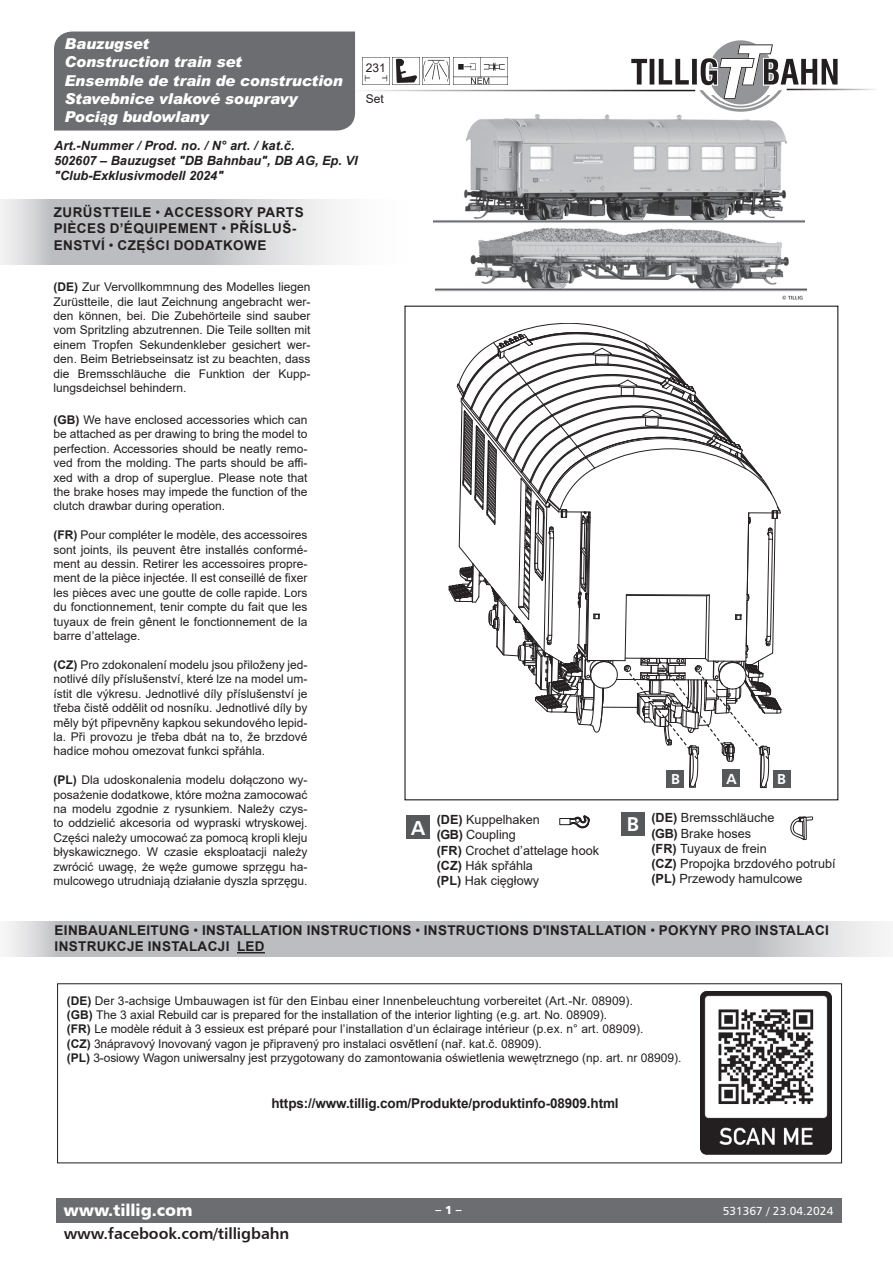
<style>
.page{position:relative;width:893px;height:1263px;background:#fff}
.page>*{position:absolute;margin:0;border:0;box-sizing:border-box;transform-origin:0 0}
.t1{font:20.25px "Humanist 777 BT Bold B";color:#fff}
.t2{font:16.5px "Humanist 777 BT Black B";letter-spacing:-.005em;color:#fff}
.t3{font:15.75px "Humanist 777 BT Bold B";letter-spacing:-.005em;color:#231f20}
.t4{font:italic 900 15px/18px "Arial";letter-spacing:-.01em;color:#fff}
.t5{font:14.7px "Humanist 777 BT Bold B";color:#fff}
.t6{font:14.55px "Humanist 777 BT Bold B";color:#fff}
.t7{font:700 13.5px/16.2px "Arial";letter-spacing:.025em;color:#231f20}
.t8{font:700 13.5px "Arial";letter-spacing:-.01em;color:#231f20}
.t9{font:italic 700 12.75px/15.3px "Arial";color:#231f20}
.t10{font:12.6px/15.1px "Arial";color:#231f20}
.t11{font:12px/14.4px "Arial";color:#231f20;text-align:justify}
.t12{font:11.7px "Humanist 777 BT Roman B";color:#fff}
.t13{font:11.7px "Humanist 777 BT Black B";color:#fff}
.t14{font:10.5px "Humanist 777 BT Black B";color:#231f20}
.s1{font-weight:700}
.s2{font-weight:400}
.s3{font-family:"Humanist 777 BT Bold B";font-size:20.1px;color:#fff}
</style>
<div class="page">
<hr style="left:351px;top:90px;width:344px;height:1px;background:#231f20">
<div style="left:54px;top:32px;width:301px;height:99px;background:#6c6d70"></div>
<hr style="left:787px;top:89px;width:91px;height:1px;background:#231f20">
<svg style="left:630px;top:40px;width:208px;height:72px"></svg>
<svg style="left:389px;top:57px;width:34px;height:28px"></svg>
<img style="left:392px;top:57px;width:28px;height:28px">
<img style="left:362px;top:57px;width:27px;height:28px">
<img style="left:423px;top:57px;width:27px;height:28px">
<img style="left:453px;top:57px;width:54px;height:28px">
<div style="left:365px;top:63px;width:21px;height:12px;background:#fff"></div>
<hr style="left:367px;top:60px;width:19px;height:3px;background:#fff">
<svg style="left:0;top:199px;width:337px;height:65px;background:#cdced0"></svg>
<div style="left:621px;top:812px;width:24px;height:24px;background:#57585a"></div>
<svg style="left:790px;top:816px;width:23px;height:24px"></svg>
<div style="left:406px;top:815px;width:24px;height:24px;background:#57585a"></div>
<svg style="left:559px;top:815px;width:31px;height:14px"></svg>
<div style="left:56px;top:1198px;width:785px;height:24px;background:#6c6d70"></div>
<svg style="left:6px;top:921px;width:879px;height:35px;background:#c2c3c6"></svg>
<svg style="left:237px;top:952px;width:28px;height:1px"></svg>
<div style="left:57px;top:983px;width:785px;height:180px;border:1px solid #231f20"></div>
<img style="left:700px;top:991px;width:131px;height:163px">
<img style="left:434px;top:114px;width:370px;height:109px">
<img style="left:436px;top:227px;width:370px;height:73px">
<div style="left:773px;top:770px;width:17px;height:17px;background:#57585a"></div>
<svg style="left:449px;top:323px;width:332px;height:465px"></svg>
<p class="t4" style="left:65px;top:34px;width:179px">Bauzugset<br>Construction train set</p>
<p class="t4" style="left:65px;top:72px;width:280px">Ensemble de train de construction<br>Stavebnice vlakové soupravy<br>Poci<span class="s1">ą</span>g budowlany</p>
<p class="t14" style="left:367px;top:60px;width:21px">220</p>
<p class="t11" style="left:366px;top:91px;width:20px">Set</p>
<p class="t11" style="left:366px;top:60px;width:22px">231</p>
<p class="t9" style="left:54px;top:138px;width:305px">Art.-Nummer / Prod. no. / N° art. / kat.č.<br>502607 – Bauzugset "DB Bahnbau", DB AG, Ep. VI "Club-Exklusivmodell 2024"</p>
<p class="t7" style="left:54px;top:204px;width:214px">ZURÜSTTEILE <span class="s2">•</span> ACC ESSORY PAR</p>
<p class="t7" style="left:54px;top:204px;width:251px;text-indent:232px">TS<br>PIÈCES D’ÉQUIPEMENT <span class="s2">•</span> PŘÍSLUŠ-<br>ENSTVÍ <span class="s2">•</span> CZĘŚCI DODATKOWE</p>
<p class="t11" style="left:54px;top:280px;width:258px"><span class="s1">(DE)</span> Zur Vervollkommnung des Modelles liegen Zurüstteile, die laut Zeichnung angebracht wer&shy;den können, bei. Die Zubehörteile sind sauber vom Spritzling abzutrennen. Die Teile sollten mit einem Tropfen Sekundenkleber gesichert wer&shy;den. Beim Betriebseinsatz ist zu beachten, dass die Bremsschläuche die Funktion der Kupp&shy;lungsdeichsel behindern.</p>
<p class="t11" style="left:54px;top:413px;width:255px"><span class="s1">(GB)</span> We have enclosed accessories which can be attached as per drawing to bring the model to perfection. Accessories should be neatly remo&shy;ved from the molding. The parts should be affi&shy;xed with a drop of superglue. Please note that the brake hoses may impede the function of the clutch drawbar during operation.</p>
<p class="t11" style="left:54px;top:528px;width:255px"><span class="s1">(FR)</span> Pour compléter le modèle, des accessoires sont joints, ils peuvent être installés conformé&shy;ment au dessin. Retirer les accessoires propre&shy;ment de la pièce injectée. Il est conseillé de fixer les pièces avec une goutte de colle rapide. Lors du fonctionnement, tenir compte du fait que les tuyaux de frein gênent le fonctionnement de la barre d’attelage.</p>
<p class="t11" style="left:54px;top:657px;width:255px"><span class="s1">(CZ)</span> Pro zdokonalení modelu jsou přiloženy jed&shy;notlivé díly příslušenství, které lze na model um&shy;ístit dle výkresu. Jednotlivé díly příslušenství je třeba čistě oddělit od nosníku. Jednotlivé díly by měly být připevněny kapkou sekundového lepid&shy;la. Při provozu je třeba dbát na to, že brzdové hadice mohou omezovat funkci spřáhla.</p>
<p class="t11" style="left:54px;top:773px;width:255px"><span class="s1">(PL)</span> Dla udoskonalenia modelu dołączono wy&shy;posażenie dodatkowe, które można zamocować na modelu zgodnie z rysunkiem. Należy czys&shy;to oddzielić akcesoria od wypraski wtryskowej.<br>Części należy umocować za pomocą kropli kleju błyskawicznego. W czasie eksploatacji należy zwrócić uwagę, że węże gumowe sprzęgu ha&shy;mulcowego utrudniają działanie dyszla sprzęgu.</p>
<h1 class="t1" style="left:411px;top:815px;width:15px">A</h1>
<p class="t10" style="left:437px;top:812px;width:164px"><span class="s1">(DE)</span> Kuppelhaken<br><span class="s1">(GB)</span> Coupling<br><span class="s1">(FR)</span> Crochet d’attelage hook <span class="s1">(CZ)</span> Hák spřáhla<br><span class="s1">(PL)</span> Hak cięgłowy</p>
<p class="t6" style="left:671px;top:770px;width:10px">B</p>
<p class="t5" style="left:726px;top:769px;width:11px">A</p>
<p class="t6" style="left:777px;top:770px;width:10px">B</p>
<p class="t10" style="left:651px;top:810px;width:186px;text-indent:-25px"><span class="s3">B</span> <span class="s1">(DE)</span> Bremsschläuche<br><span class="s1">(GB)</span> Brake hoses<br><span class="s1">(FR)</span> Tuyaux de frein<br><span class="s1">(CZ)</span> Propojka brzdového potrubí <span class="s1">(PL)</span> Przewody hamulcowe</p>
<p class="t7" style="left:55px;top:922px;width:25px">EINBA</p>
<p class="t7" style="left:98px;top:922px;width:21px">UANL</p>
<p class="t7" style="left:137px;top:922px;width:107px">EITUNG <span class="s2">•</span> INSTALLA</p>
<p class="t7" style="left:269px;top:922px;width:318px">TION INSTRUCTIONS <span class="s2">•</span> INSTRUCTIONS D'INSTALLA</p>
<p class="t7" style="left:613px;top:922px;width:201px">TION <span class="s2">•</span> POKYNY PRO INSTALACI</p>
<p class="t7" style="left:55px;top:938px;width:212px">INSTRUKCJE INSTALACJI LED</p>
<p class="t11" style="left:67px;top:993px;width:616px;text-align:left"><span class="s1">(DE)</span> Der 3-achsige Umbauwagen ist für den Einbau einer Innenbeleuchtung vorbereitet (Art.-Nr. 08909).<br><span class="s1">(GB)</span> The 3 axial Rebuild car is prepared for the installation of the interior lighting (e.g. art. No. 08909).<br><span class="s1">(FR)</span> Le modèle réduit à 3 essieux est préparé pour l’installation d’un éclairage intérieur (p.ex. n° art. 08909).<br><span class="s1">(CZ)</span> 3nápravový Inovovaný vagon je připravený pro instalaci osvětlení (nař. kat.č. 08909).<br><span class="s1">(PL)</span> 3-osiowy Wagon uniwersalny jest przygotowany do zamontowania oświetlenia wewętrznego (np. art. nr 08909).</p>
<p class="t8" style="left:271px;top:1094px;width:349px">HTTPS://WWW.TILLIG.COM/PRODUKTE/PRODUKTINFO-08909.HTML</p>
<h2 class="t2" style="left:64px;top:1199px;width:131px">www.tillig.com</h2>
<h3 class="t3" style="left:64px;top:1224px;width:227px">www.facebook.com/tilligbahn</h3>
<p class="t13" style="left:436px;top:1203px;width:28px">– 1 –</p>
<p class="t12" style="left:723px;top:1203px;width:112px">531367 / 23.04.2024</p>
</div>
